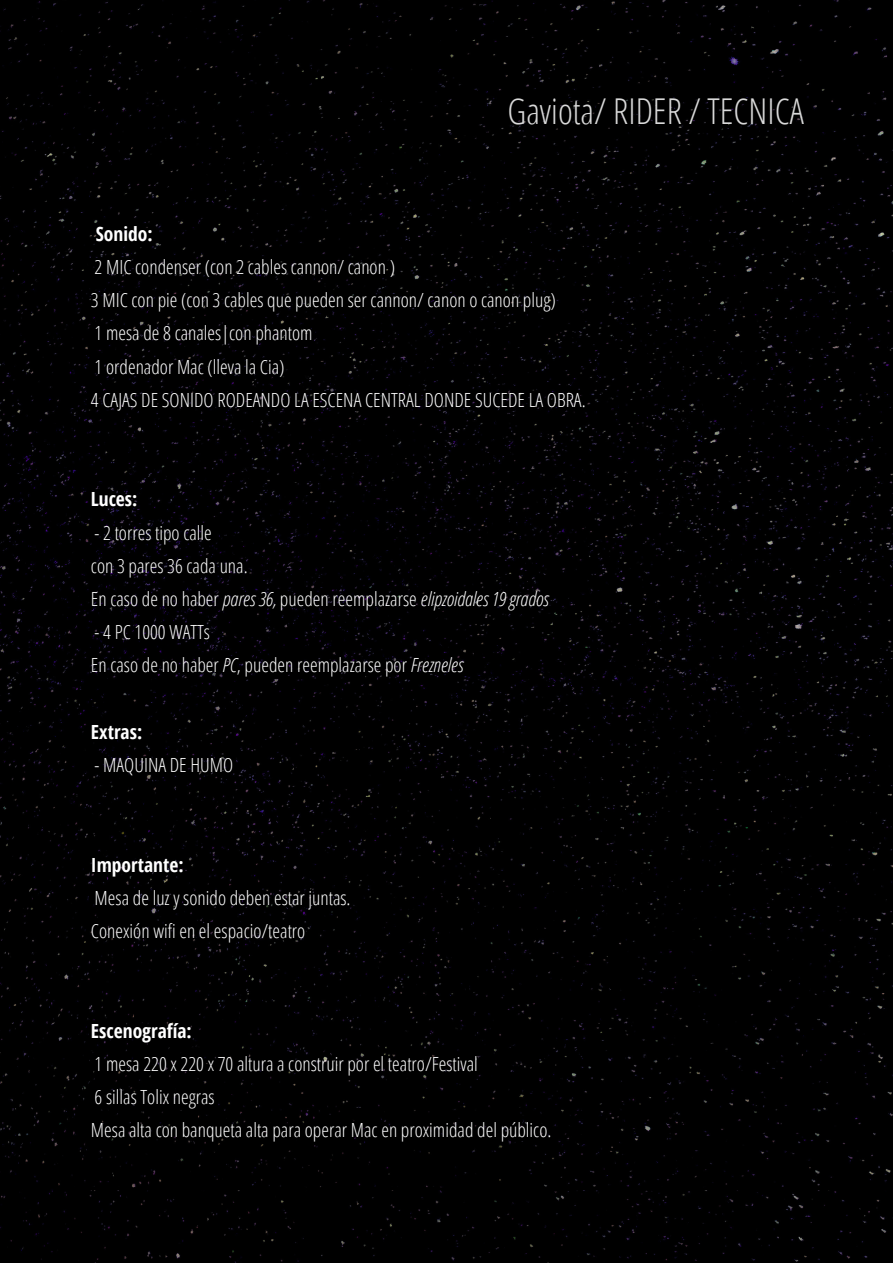
<style>
.page{position:relative;width:893px;height:1263px;background:#000}
.page>*{position:absolute;margin:0;border:0;box-sizing:border-box;transform-origin:0 0}
.t1{font:300 35.62px "Open Sans Condensed";color:#d9d9d9}
.t2{font:300 19.5px "Open Sans Condensed";color:#fff}
.t3{font:700 19.5px "Open Sans Condensed";color:#fff}
.s1{font-style:italic}
</style>
<div class="page">
<hr style="left:61px;top:1187px;width:827px;height:3px;background:#000">
<p class="t1" style="left:507px;top:86px;width:298px">Gaviota/ RIDER / TECNICA</p>
<p class="t3" style="left:96px;top:220px;width:58px">Sonido:</p>
<p class="t2" style="left:95px;top:253px;width:302px">2 MIC condenser (con 2 cables cannon/ canon )</p>
<p class="t2" style="left:91px;top:286px;width:466px">3 MIC con pie (con 3 cables que pueden ser cannon/ canon o canon plug)</p>
<p class="t2" style="left:95px;top:320px;width:219px">1 mesa de 8 canales|con phantom</p>
<p class="t2" style="left:95px;top:353px;width:191px">1 ordenador Mac (lleva la Cia)</p>
<p class="t2" style="left:91px;top:386px;width:496px">4 CAJAS DE SONIDO RODEANDO LA ESCENA CENTRAL DONDE SUCEDE LA OBRA.</p>
<p class="t3" style="left:91px;top:486px;width:48px">Luces:</p>
<p class="t2" style="left:95px;top:519px;width:119px">- 2 torres tipo calle</p>
<p class="t2" style="left:91px;top:552px;width:158px">con 3 pares 36 cada una.</p>
<p class="t2" style="left:91px;top:585px;width:459px">En caso de no haber <span class="s1">pares 36,</span> pueden reemplazarse <span class="s1">elipzoidales 19grados</span></p>
<p class="t2" style="left:95px;top:618px;width:117px">- 4 PC 1000 WATTs</p>
<p class="t2" style="left:91px;top:651px;width:374px">En caso de no haber <span class="s1">PC</span>, pueden reemplazarse por <span class="s1">Frezneles</span></p>
<p class="t3" style="left:91px;top:718px;width:53px">Extras:</p>
<p class="t2" style="left:95px;top:751px;width:140px">- MAQUINA DE HUMO</p>
<p class="t3" style="left:91px;top:851px;width:94px">Importante:</p>
<p class="t2" style="left:95px;top:884px;width:257px">Mesa de luz y sonido deben estar juntas.</p>
<p class="t2" style="left:91px;top:917px;width:216px">Conexión wifi en el espacio/teatro</p>
<p class="t3" style="left:91px;top:1017px;width:102px">Escenografía:</p>
<p class="t2" style="left:95px;top:1050px;width:385px">1 mesa 220 x 220 x 70 altura a construir por el teatro/Festival</p>
<p class="t2" style="left:95px;top:1083px;width:122px">6 sillas Tolix negras</p>
<p class="t2" style="left:91px;top:1116px;width:462px">Mesa alta con banqueta alta para operar Mac en proximidad del público.</p>
</div>
